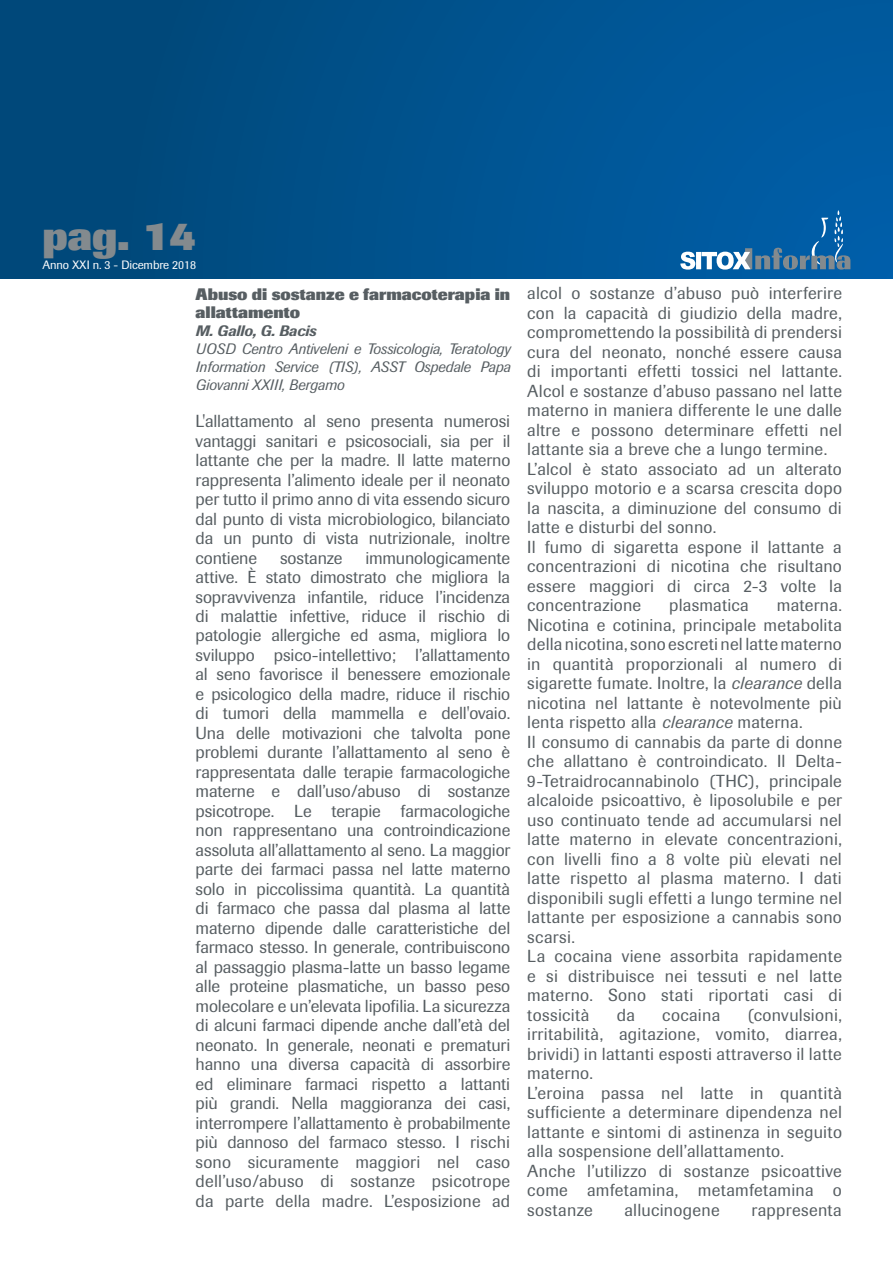
<style>
.page{position:relative;width:893px;height:1263px;background:#fff}
.page>*{position:absolute;margin:0;border:0;box-sizing:border-box;transform-origin:0 0}
.t1{font:800 40.5px "Imago";color:#838a8e}
.t2{font:17.25px/19.5px "Imago";letter-spacing:.015em;color:#575e62}
.t3{font:800 16.5px/18px "Imago";color:#575e62}
.t4{font:italic 15px/18px "Imago";letter-spacing:-.005em;color:#575e62;text-align:justify}
.t5{font:italic 500 15px "Imago";letter-spacing:-.005em;color:#575e62}
.t6{font:12px "Imago";letter-spacing:-.01em;color:#fff}
.s1{font-style:italic}
</style>
<div class="page">
<div style="left:0;top:0;width:893px;height:278px;background:linear-gradient(to right,#004676,#005ea6)"></div>
<svg style="left:680px;top:210px;width:170px;height:60px;background:#256fa9"></svg>
<h1 class="t1" style="left:43px;top:212px;width:155px">pag. 14</h1>
<p class="t6" style="left:43px;top:258px;width:155px">Anno XXI n. 3 - Dicembre 2018</p>
<p class="t3" style="left:196px;top:285px;width:316px">Abuso di sostanze e farmacoterapia in allattamento</p>
<p class="t5" style="left:196px;top:321px;width:122px">M. Gallo, G. Bacis</p>
<p class="t4" style="left:196px;top:339px;width:316px">UOSD Centro Antiveleni e Tossicologia, Teratology Information Service (TIS), ASST Ospedale Papa Giovanni XXIII, Bergamo</p>
<p class="t2" style="left:196px;top:411px;width:316px;text-align:justify">L'allattamento al seno presenta numerosi vantaggi sanitari e psicosociali, sia per il lattante che per la madre. Il latte materno rappresenta l’alimento ideale per il neonato per tutto il primo anno di vita essendo sicuro dal punto di vista microbiologico, bilanciato da un punto di vista nutrizionale, inoltre contiene</p>
<p class="t2" style="left:196px;top:548px;width:316px;text-align:justify;text-indent:170px">immunologicamente attive. È stato dimostrato che migliora la sopravvivenza infantile, riduce l’incidenza di malattie infettive, riduce il rischio di patologie allergiche ed asma, migliora lo sviluppo psico-intellettivo; l’allattamento al seno favorisce il benessere emozionale e psicologico della madre, riduce il rischio di tumori della mammella e dell'ovaio.<br>Una delle motivazioni che talvolta pone problemi durante l’allattamento al seno è rappresentata dalle terapie farmacologiche materne e dall’uso/abuso di sostanze psicotrope. Le terapie farmacologiche non rappresentano una controindicazione assoluta all’allattamento al seno. La maggior parte dei farmaci passa nel latte materno solo in piccolissima quantità. La quantità di farmaco che passa dal plasma al latte materno dipende dalle caratteristiche del farmaco stesso. In generale, contribuiscono al passaggio plasma-latte un basso legame alle proteine plasmatiche, un basso peso molecolare e un’elevata lipofilia. La sicurezza di alcuni farmaci dipende anche dall’età del neonato. In generale, neonati e prematuri hanno una diversa capacità di assorbire ed eliminare farmaci rispetto a lattanti più grandi. Nella maggioranza dei casi, interrompere l’allattamento è probabilmente più dannoso del farmaco stesso. I rischi sono sicuramente maggiori nel caso dell’uso/abuso di sostanze psicotrope da parte della madre. L’esposizione ad</p>
<p class="t2" style="left:280px;top:548px;width:64px">sostanze</p>
<p class="t2" style="left:527px;top:284px;width:316px">alcol o sostanze d’abuso può interferire con la capacità di giudizio della madre, compromettendo la possibilità di prendersi cura del neonato, nonché essere causa di importanti effetti tossici nel lattante.<br>Alcol e sostanze d’abuso passano nel latte materno in maniera differente le une dalle altre e possono determinare effetti nel lattante sia a breve che a lungo termine.<br>L’alcol è stato associato ad un alterato sviluppo motorio e a scarsa crescita dopo la nascita, a diminuzione del consumo di latte e disturbi del sonno.<br>Il fumo di sigaretta espone il lattante a concentrazioni di nicotina che risultano essere maggiori di circa 2-3 volte la concentrazione</p>
<p class="t2" style="left:669px;top:595px;width:81px">plasmatica</p>
<p class="t2" style="left:527px;top:595px;width:316px;text-indent:250px">materna.<br>Nicotina e cotinina, principale metabolita della nicotina, sono escreti nel latte materno in quantità proporzionali al numero di sigarette fumate. Inoltre, la <span class="s1">clearance</span> della nicotina nel lattante è notevolmente più lenta rispetto alla <span class="s1">clearance</span> materna.<br>Il consumo di cannabis da parte di donne che allattano è controindicato. Il Delta-9-Tetraidrocannabinolo (THC), principale alcaloide psicoattivo, è liposolubile e per uso continuato tende ad accumularsi nel latte materno in elevate concentrazioni, con livelli fino a 8 volte più elevati nel latte rispetto al plasma materno. I dati disponibili sugli effetti a lungo termine nel lattante per esposizione a cannabis sono scarsi.<br>La cocaina viene assorbita rapidamente e si distribuisce nei tessuti e nel latte materno. Sono stati riportati casi di tossicità</p>
<p class="t2" style="left:527px;top:1005px;width:316px;text-indent:220px">(convulsioni, irritabilità, agitazione, vomito, diarrea, brividi) in lattanti esposti attraverso il latte materno.<br>L’eroina passa nel latte in quantità sufficiente a determinare dipendenza nel lattante e sintomi di astinenza in seguito alla sospensione dell’allattamento.<br>Anche l’utilizzo di sostanze psicoattive come amfetamina, metamfetamina o sostanze</p>
<p class="t2" style="left:617px;top:1005px;width:20px">da</p>
<p class="t2" style="left:662px;top:1005px;width:60px">cocaina</p>
<p class="t2" style="left:624px;top:1200px;width:97px">allucinogene</p>
<p class="t2" style="left:751px;top:1200px;width:92px">rappresenta</p>
</div>
